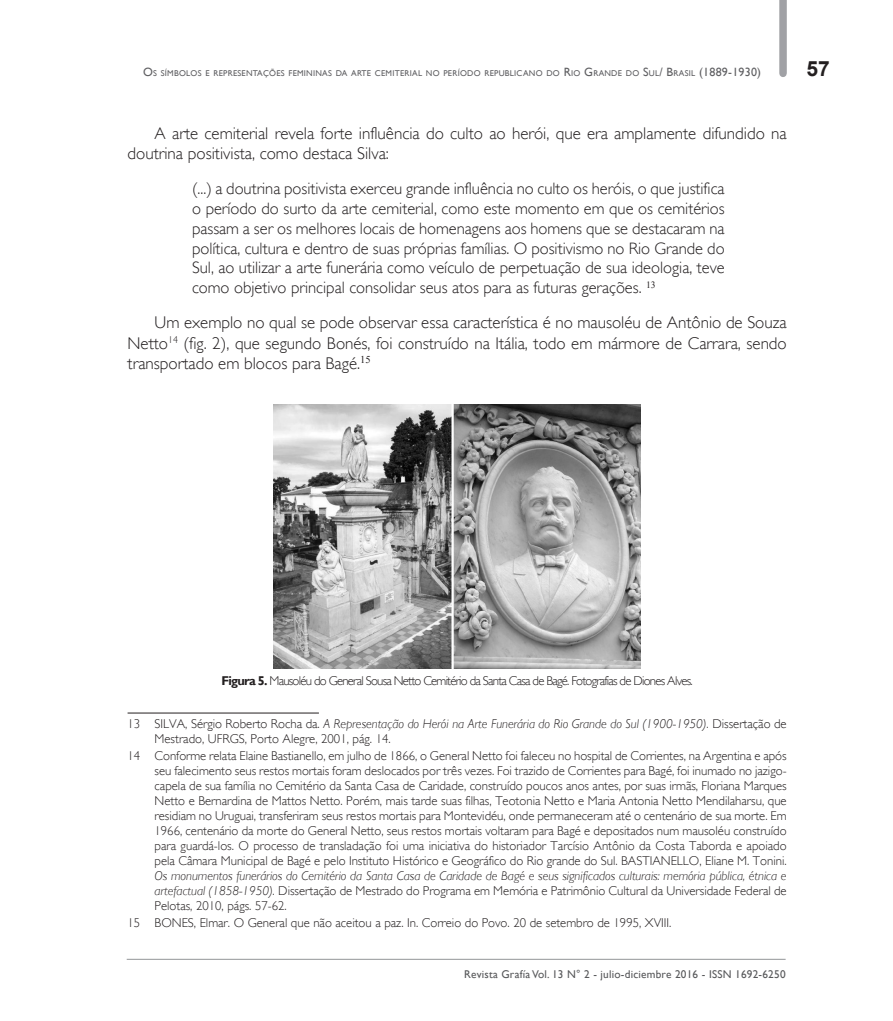
<style>
.page{position:relative;width:893px;height:1021px;background:#fff}
.page>*{position:absolute;margin:0;border:0;box-sizing:border-box;transform-origin:0 0}
.t1{font:700 21px "Arial";color:#231f20}
.TEXTO{font:300 16.95px/20.2px "Gill Sans";color:#231f20}
.ENTRETEXTO{font:300 16.5px/19.8px "Gill Sans";color:#231f20;text-align:justify}
.NOTAS{font:300 12.75px/15px "Gill Sans";color:#231f20}
.TEXTO_SIN{font:300 12.75px "Gill Sans";letter-spacing:-.06em;color:#231f20}
.t2{font:11.25px "Gill Sans";letter-spacing:.02em;color:#57585a}
.t3{font:8.4px "Gill Sans";letter-spacing:.03em;color:#5f5f62}
.s1{font-size:12px}
.s2{font-weight:700}
.s3{font-style:italic}
</style>
<div class="page">
<div style="left:779px;top:0;width:8px;height:73px;background:#a0a1a5"></div>
<hr style="left:127px;top:958px;width:659px;height:1px;background:#939598">
<hr style="left:128px;top:712px;width:191px;height:1px;background:#231f20">
<img style="left:274px;top:404px;width:367px;height:264px">
<p class="t3" style="left:143px;top:69px;width:619px"><span class="s1">O</span>S SÍMBOLOS E REPRESENTAÇÕES FEMININAS DA ARTE CEMITERIAL NO PERÍODO REPUBLICANO DO <span class="s1">R</span>IO <span class="s1">G</span>RANDE DO <span class="s1">S</span>UL<span class="s1">/ B</span>RASIL <span class="s1">(1889-1930)</span></p>
<h1 class="t1" style="left:807px;top:53px;width:25px">57</h1>
<p class="TEXTO" style="left:128px;top:124px;width:661px;text-indent:27px">A arte cemiterial revela forte influência do culto ao herói, que era amplamente difundido na doutrina positivista, como destaca Silva:</p>
<p class="ENTRETEXTO" style="left:192px;top:179px;width:534px">(...) a doutrina positivista exerceu grande influência no culto os heróis, o que justifica o período do surto da arte cemiterial, como este momento em que os cemitérios passam a ser os melhores locais de homenagens aos homens que se destacaram na política, cultura e dentro de suas próprias famílias. O positivismo no Rio Grande do Sul, ao utilizar a arte funerária como veículo de perpetuação de sua ideologia, teve como objetivo principal consolidar seus atos para as futuras gerações. <sup>13</sup></p>
<p class="TEXTO" style="left:128px;top:313px;width:661px;text-align:justify;text-indent:27px">Um exemplo no qual se pode observar essa característica é no mausoléu de Antônio de Souza Netto<sup>14</sup> (fig. 2), que segundo Bonés, foi construído na Itália, todo em mármore de Carrara, sendo transportado em blocos para Bagé.<sup>15</sup></p>
<p class="TEXTO_SIN" style="left:222px;top:674px;width:473px"><span class="s2">Figura 5.</span> Mausoléu do General Sousa Netto Cemitério da Santa Casa de Bagé. Fotografias de Diones Alves.</p>
<p class="NOTAS" style="left:155px;top:716px;width:634px;text-indent:-27px">13 SILVA, Sérgio Roberto Rocha da. <span class="s3">A Representação do Herói na Arte Funerária do Rio Grande do Sul (1900-1950).</span> Dissertação de<br>Mestrado, UFRGS, Porto Alegre, 2001, pág. 14.</p>
<p class="NOTAS" style="left:155px;top:748px;width:634px;text-align:justify;text-indent:-27px">14 Conforme relata Elaine Bastianello, em julho de 1866, o General Netto foi faleceu no hospital de Corrientes, na Argentina e após seu falecimento seus restos mortais foram deslocados por três vezes. Foi trazido de Corrientes para Bagé, foi inumado no jazigo&shy;capela de sua família no Cemitério da Santa Casa de Caridade, construído poucos anos antes, por suas irmãs, Floriana Marques Netto e Bernardina de Mattos Netto. Porém, mais tarde suas filhas, Teotonia Netto e Maria Antonia Netto Mendilaharsu, que residiam no Uruguai, transferiram seus restos mortais para Montevidéu, onde permaneceram até o centenário de sua morte. Em 1966, centenário da morte do General Netto, seus restos mortais voltaram para Bagé e depositados num mausoléu construído para guardá-los. O processo de transladação foi uma iniciativa do historiador Tarcísio Antônio da Costa Taborda e apoiado pela Câmara Municipal de Bagé e pelo Instituto Histórico e Geográfico do Rio grande do Sul. BASTIANELLO, Eliane M. Tonini.<br><span class="s3">Os monumentos funerários do Cemitério da Santa Casa de Caridade de Bagé e seus significados culturais: memória pública, étnica e artefactual (1858-1950).</span> Dissertação de Mestrado do Programa em Memória e Patrimônio Cultural da Universidade Federal de Pelotas, 2010, págs. 57-62.</p>
<p class="NOTAS" style="left:128px;top:915px;width:545px">15 BONES, Elmar. O General que não aceitou a paz. In. Correio do Povo. 20 de setembro de 1995, XVIII.</p>
<p class="t2" style="left:464px;top:967px;width:323px">Revista Grafía Vol. 13 N° 2 - julio-diciembre 2016 - ISSN 1692-6250</p>
</div>
